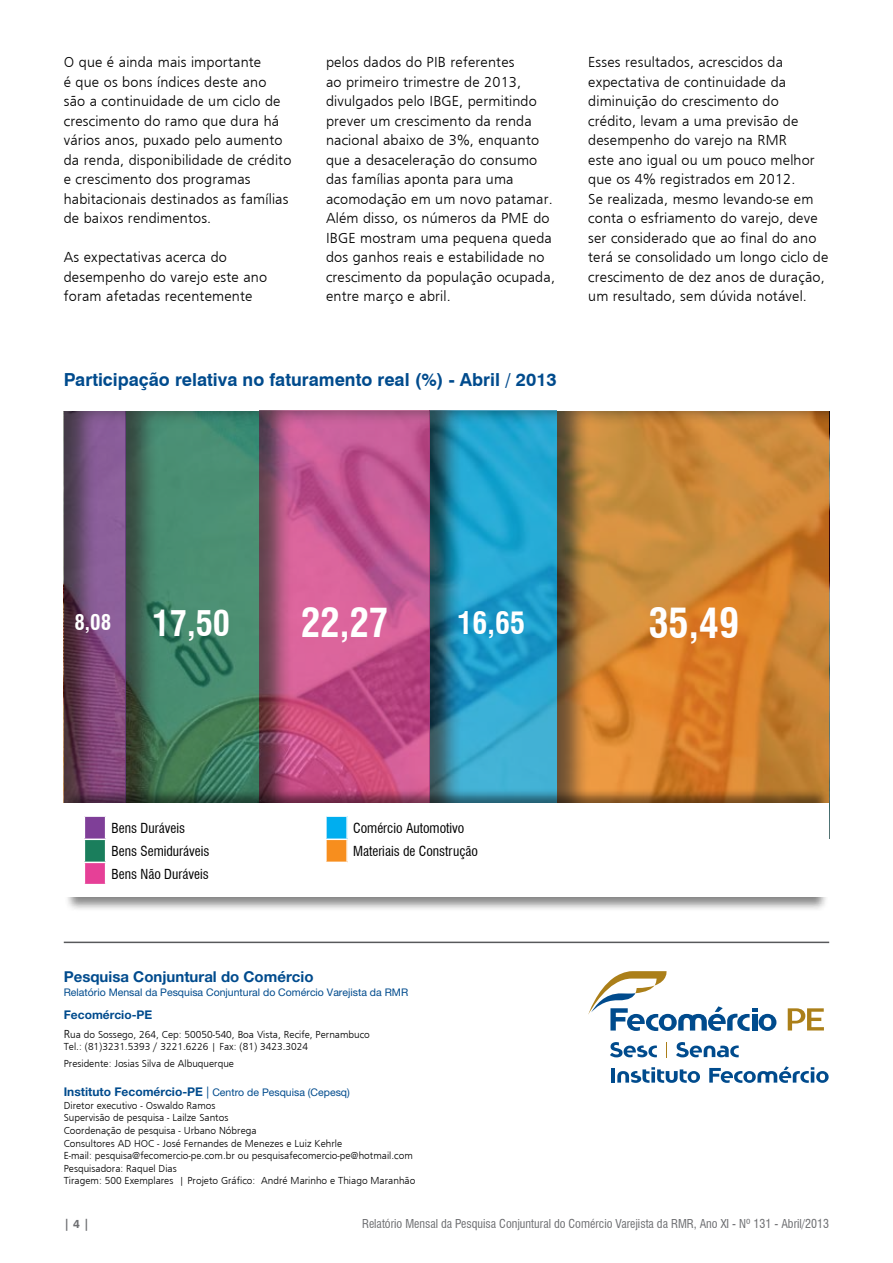
<style>
.page{position:relative;width:893px;height:1263px;background:#fff}
.page>*{position:absolute;margin:0;border:0;box-sizing:border-box;transform-origin:0 0}
.t1{font:700 condensed 40.5px "Swiss 721 BT";color:#fff}
.t2{font:700 condensed 39px "Swiss 721 BT";color:#fff}
.t3{font:700 condensed 34.5px "Swiss 721 BT";color:#fff}
.t4{font:700 condensed 30px "Swiss 721 BT";color:#fff}
.t5{font:700 18px "Swiss 721 BT";color:#004b8d}
.t6{font:300 15px/19.5px "Frugal Sans";letter-spacing:.01em;color:#000}
.t7{font:700 15px "Helvetica Neue LT Pro";color:#004b8d}
.t8{font:condensed 13.5px "Swiss 721 BT";color:#000}
.t9{font:condensed 12px "Swiss 721 BT";color:#6d6e71}
.t10{font:700 12px "Helvetica Neue LT Pro";color:#004b8d}
.t11{font:700 12px "Swiss 721 BT";color:#6d6e71}
.t12{font:300 10.5px/12.6px "Frugal Sans";color:#000}
.t13{font:10.5px "Helvetica Neue LT Pro";color:#004b8d}
.s1{font-size:21px}
.s2{font-size:12px}
.s3{font-weight:700;font-size:12px}
</style>
<div class="page">
<div style="left:550px;top:406px;width:280px;height:430px;background:#000;opacity:.75"></div>
<div style="left:427px;top:408px;width:133px;height:428px;background:#000;opacity:.75"></div>
<div style="left:257px;top:409px;width:175px;height:427px;background:#000;opacity:.75"></div>
<div style="left:123px;top:409px;width:138px;height:427px;background:#000;opacity:.75"></div>
<div style="left:61px;top:411px;width:66px;height:425px;background:#000;opacity:.75"></div>
<div style="left:64px;top:788px;width:765px;height:116px;background:#000;opacity:.47"></div>
<div style="left:64px;top:804px;width:765px;height:111px;background:#fff"></div>
<div style="left:64px;top:837px;width:765px;height:76px;background:#000;opacity:.47"></div>
<div style="left:64px;top:829px;width:765px;height:68px;background:#fff"></div>
<div style="left:326px;top:816px;width:21px;height:23px;background:#00aeef"></div>
<div style="left:326px;top:839px;width:21px;height:23px;background:#f78e1e"></div>
<hr style="left:325px;top:815px;width:23px;height:2px;background:#fff">
<hr style="left:325px;top:817px;width:2px;height:21px;background:#fff">
<hr style="left:346px;top:817px;width:2px;height:21px;background:#fff">
<hr style="left:325px;top:838px;width:23px;height:2px;background:#fff">
<hr style="left:325px;top:840px;width:2px;height:22px;background:#fff">
<hr style="left:346px;top:840px;width:2px;height:22px;background:#fff">
<svg style="left:84px;top:817px;width:22px;height:67px"></svg>
<hr style="left:64px;top:941px;width:765px;height:2px;background:#58595b">
<svg style="left:666px;top:1042px;width:1px;height:15px"></svg>
<svg style="left:610px;top:1042px;width:47px;height:15px"></svg>
<svg style="left:676px;top:1042px;width:63px;height:15px"></svg>
<hr style="left:611px;top:1068px;width:4px;height:15px;background:#004b8d">
<svg style="left:617px;top:1067px;width:83px;height:16px"></svg>
<svg style="left:709px;top:1066px;width:120px;height:17px"></svg>
<svg style="left:588px;top:971px;width:188px;height:60px"></svg>
<svg style="left:788px;top:1008px;width:36px;height:22px"></svg>
<p class="t6" style="left:64px;top:53px;width:229px">O que é ainda mais importante<br>é que os bons índices deste ano são a continuidade de um ciclo de crescimento do ramo que dura há vários anos, puxado pelo aumento da renda, disponibilidade de crédito e crescimento dos programas habitacionais destinados as famílias de baixos rendimentos.</p>
<p class="t6" style="left:64px;top:248px;width:205px">As expectativas acerca do desempenho do varejo este ano foram afetadas recentemente</p>
<p class="t6" style="left:326px;top:53px;width:231px">pelos dados do PIB referentes<br>ao primeiro trimestre de 2013, divulgados pelo IBGE, permitindo prever um crescimento da renda nacional abaixo de 3%, enquanto que a desaceleração do consumo das famílias aponta para uma acomodação em um novo patamar.<br>Além disso, os números da PME do<br>IBGE mostram uma pequena queda dos ganhos reais e estabilidade no crescimento da população ocupada, entre março e abril.</p>
<p class="t6" style="left:588px;top:53px;width:242px">Esses resultados, acrescidos da expectativa de continuidade da diminuição do crescimento do crédito, levam a uma previsão de desempenho do varejo na RMR<br>este ano igual ou um pouco melhor que os 4% registrados em 2012.<br>Se realizada, mesmo levando-se em conta o esfriamento do varejo, deve ser considerado que ao final do ano terá se consolidado um longo ciclo de crescimento de dez anos de duração, um resultado, sem dúvida notável.</p>
<p class="t5" style="left:64px;top:368px;width:494px">Participação relativa no faturamento real (%) - Abril / 2013</p>
<h3 class="t3" style="left:74px;top:602px;width:157px"><span class="s1">8,08</span> 17,50</h3>
<h2 class="t2" style="left:301px;top:600px;width:89px">22,27</h2>
<h3 class="t4" style="left:457px;top:605px;width:69px">16,65</h3>
<h1 class="t1" style="left:648px;top:599px;width:93px">35,49</h1>
<p class="t8" style="left:112px;top:820px;width:75px">Bens Duráveis</p>
<p class="t8" style="left:353px;top:820px;width:113px">Comércio Automotivo</p>
<p class="t8" style="left:112px;top:843px;width:99px">Bens Semiduráveis</p>
<p class="t8" style="left:353px;top:843px;width:126px">Materiais de Construção</p>
<p class="t8" style="left:112px;top:866px;width:99px">Bens Não Duráveis</p>
<p class="t7" style="left:64px;top:967px;width:251px">Pesquisa Conjuntural do Comércio</p>
<p class="t13" style="left:64px;top:986px;width:346px">Relatório Mensal da Pesquisa Conjuntural do Comércio Varejista da RMR</p>
<p class="t10" style="left:64px;top:1007px;width:90px">Fecomércio-PE</p>
<p class="t12" style="left:64px;top:1028px;width:308px"><span class="s2">R</span>ua do Sossego, 264, Cep: 50050-540, Boa Vista, Recife, Pernambuco<br>Tel.: (81)3231.5393 / 3221.6226 | Fax: (81) 3423.3024</p>
<p class="t12" style="left:64px;top:1057px;width:172px">Presidente: Josias Silva de Albuquerque</p>
<p class="t13" style="left:64px;top:1086px;width:288px"><span class="s3">Instituto Fecomércio-PE</span> <span class="s2">|</span> Centro de Pesquisa (Cepesq)</p>
<p class="t12" style="left:64px;top:1099px;width:353px">Diretor executivo - Oswaldo Ramos<br>Supervisão de pesquisa - Lailze Santos<br>Coordenação de pesquisa - Urbano Nóbrega<br>Consultores AD HOC - José Fernandes de Menezes e Luiz Kehrle<br>E-mail: pesquisa@fecomercio-pe.com.br ou pesquisafecomercio-pe@hotmail.com Pesquisadora: Raquel Dias<br>Tiragem: 500 Exemplares | Projeto Gráfico: André Marinho e Thiago Maranhão</p>
<p class="t11" style="left:64px;top:1216px;width:27px">| 4 |</p>
<p class="t9" style="left:362px;top:1216px;width:468px">Relatório Mensal da Pesquisa Conjuntural do Comércio Varejista da RMR, Ano XI - Nº 131 - Abril/2013</p>
</div>
